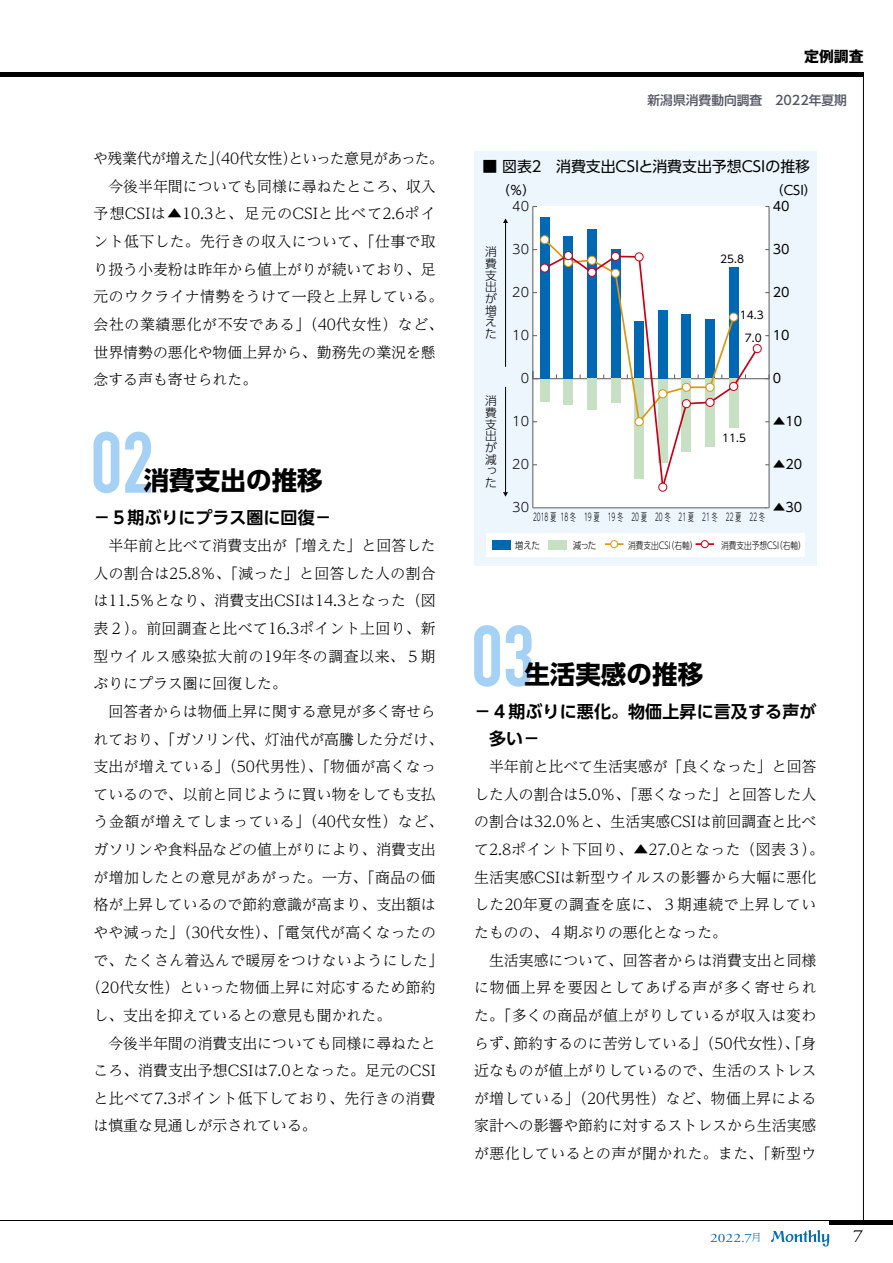
<style>
.page{position:relative;width:893px;height:1263px;background:#fff}
.page>*{position:absolute;margin:0;border:0;box-sizing:border-box;transform-origin:0 0}
.t1{font:700 25.5px "UD Shin Go Pr 6 N";color:#000}
.t2{font:700 16.95px/27.6px "UD Shin Go Pr 6 N De";letter-spacing:.005em;color:#000}
.t3{font:16.95px "Adobe Garamond Pro";color:#000;scale:1.2 1}
.t4{font:300 14.85px/27.6px "UD Reimin Pr 6 N";color:#000}
.t5{font:300 14.85px "UD Reimin Pr 6 N";letter-spacing:.025em;color:#000}
.t6{font:300 14.85px "UD Reimin Pr 6 N";letter-spacing:.045em;color:#000}
.t7{font:300 14.85px "UD Reimin Pr 6 N";letter-spacing:.02em;color:#000}
.t8{font:14.85px "UD Shin Go Pr 6 N";color:#000}
.t9{font:300 14.85px "UD Reimin Pr 6 N";letter-spacing:.03em;color:#000}
.t10{font:700 14.85px "Gothic MB101 Pro";color:#000}
.t11{font:12.75px "UD Shin Go Pr 6 N";color:#000}
.t12{font:500 12.75px "UD Shin Go Pro";color:#545665}
.t13{font:300 12.75px "UD Shin M Go Pr 6 N";color:#000}
.t14{font:12.75px "Adobe Garamond Pro";color:#006eb8;scale:1.2 1}
.t15{font:300 11.7px/11.7px "UD Shin Go Pr 6 N";color:#000;text-align:justify}
.t16{font:300 10.65px "UD Shin M Go Pr 6 N";color:#000;scale:.55 1}
.t17{font:10.65px/23px "UD Shin Go Pr 6 N";color:#000;text-align:center}
.t18{font:300 9.6px "UD Shin Go Pr 6 N";color:#000;scale:.8 1}
.t19{font:300 9.6px "UD Shin Go Pr 6 N";color:#000;scale:.9 1}
.s1{font-family:"UD Reimin Pro";font-weight:300;font-size:10.35px}
</style>
<div class="page">
<svg style="left:94px;top:432px;width:57px;height:61px"></svg>
<svg style="left:474px;top:625px;width:58px;height:62px"></svg>
<div style="left:474px;top:151px;width:342px;height:415px;background:#edf6fd"></div>
<div style="left:533px;top:206px;width:236px;height:302px;background:#fff"></div>
<hr style="left:532px;top:207px;width:1px;height:301px;background:#656464">
<hr style="left:533px;top:507px;width:233px;height:1px;background:#656464">
<div style="left:540px;top:217px;width:9px;height:162px;background:#0068b3"></div>
<div style="left:587px;top:229px;width:10px;height:150px;background:#0068b3"></div>
<hr style="left:768px;top:207px;width:2px;height:301px;background:#656464">
<div style="left:540px;top:235px;width:9px;height:9px;border:1px solid #dd960f;border-radius:50%"></div>
<svg style="left:532px;top:237px;width:238px;height:252px"></svg>
<div style="left:541px;top:264px;width:8px;height:8px;background:#fff;border-radius:50%"></div>
<div style="left:540px;top:264px;width:9px;height:9px;border:1px solid #c50018;border-radius:50%"></div>
<div style="left:564px;top:252px;width:8px;height:8px;background:#fff;border-radius:50%"></div>
<div style="left:564px;top:251px;width:9px;height:9px;border:1px solid #c50018;border-radius:50%"></div>
<div style="left:588px;top:268px;width:8px;height:8px;background:#fff;border-radius:50%"></div>
<div style="left:587px;top:268px;width:9px;height:9px;border:1px solid #c50018;border-radius:50%"></div>
<div style="left:611px;top:252px;width:9px;height:8px;background:#fff;border-radius:50%"></div>
<div style="left:611px;top:252px;width:9px;height:9px;border:1px solid #c50018;border-radius:50%"></div>
<div style="left:635px;top:253px;width:8px;height:8px;background:#fff;border-radius:50%"></div>
<div style="left:635px;top:252px;width:9px;height:9px;border:1px solid #c50018;border-radius:50%"></div>
<div style="left:659px;top:483px;width:8px;height:8px;background:#fff;border-radius:50%"></div>
<div style="left:658px;top:483px;width:9px;height:9px;border:1px solid #c50018;border-radius:50%"></div>
<div style="left:682px;top:400px;width:8px;height:8px;background:#fff;border-radius:50%"></div>
<div style="left:682px;top:399px;width:9px;height:9px;border:1px solid #c50018;border-radius:50%"></div>
<div style="left:706px;top:398px;width:8px;height:8px;background:#fff;border-radius:50%"></div>
<div style="left:705px;top:398px;width:9px;height:9px;border:1px solid #c50018;border-radius:50%"></div>
<div style="left:730px;top:382px;width:8px;height:8px;background:#fff;border-radius:50%"></div>
<div style="left:729px;top:382px;width:9px;height:9px;border:1px solid #c50018;border-radius:50%"></div>
<div style="left:753px;top:344px;width:8px;height:9px;background:#fff;border-radius:50%"></div>
<div style="left:753px;top:344px;width:9px;height:9px;border:1px solid #c50018;border-radius:50%"></div>
<div style="left:486px;top:533px;width:319px;height:23px;background:#fff"></div>
<div style="left:492px;top:540px;width:18px;height:9px;background:#0068b3"></div>
<div style="left:548px;top:540px;width:19px;height:9px;background:#c7dfc2"></div>
<svg style="left:605px;top:543px;width:18px;height:2px"></svg>
<div style="left:610px;top:540px;width:8px;height:8px;background:#fff;border:1px solid #dd960f;border-radius:50%"></div>
<svg style="left:696px;top:543px;width:18px;height:2px"></svg>
<div style="left:701px;top:540px;width:8px;height:8px;background:#fff;border:1px solid #c50018;border-radius:50%"></div>
<hr style="left:505px;top:222px;width:1px;height:145px;background:#000">
<svg style="left:503px;top:219px;width:5px;height:4px"></svg>
<hr style="left:505px;top:387px;width:1px;height:106px;background:#000">
<svg style="left:503px;top:492px;width:5px;height:5px"></svg>
<hr style="left:863px;top:72px;width:1px;height:1148px;background:#000">
<div style="left:0;top:72px;width:863px;height:5px;background:#000"></div>
<div style="left:829px;top:1220px;width:64px;height:5px;background:#000"></div>
<hr style="left:0;top:1220px;width:893px;height:1px;background:#000">
<svg style="left:771px;top:1230px;width:58px;height:16px"></svg>
<p class="t4" style="left:93px;top:144px;width:352px">や残業代が増えた」（40代女性）といった意見があった。　今後半年間についても同様に尋ねたところ、収入予想CSIは▲10.3と、足元のCSIと比べて2.6ポイント低下した。先行きの収入について、「仕事で取り扱う小麦粉は昨年から値上がりが続いており、足元のウクライナ情勢をうけて一段と上昇している。会社の業績悪化が不安である」（40代女性）など、世界情勢の悪化や物価上昇から、勤務先の業況を懸念する声も寄せられた。</p>
<h1 class="t1" style="left:144px;top:460px;width:180px">消費支出の推移</h1>
<p class="t2" style="left:94px;top:503px;width:240px">－５期ぶりにプラス圏に回復－</p>
<p class="t4" style="left:94px;top:531px;width:344px">　半年前と比べて消費支出が「増えた」と回答した</p>
<p class="t7" style="left:94px;top:561px;width:344px">人の割合は25.8％、「減った」と回答した人の割合</p>
<p class="t4" style="left:94px;top:586px;width:344px">は11.5％となり、消費支出CSIは14.3となった（図</p>
<p class="t5" style="left:94px;top:616px;width:344px">表２）。前回調査と比べて16.3ポイント上回り、新</p>
<p class="t6" style="left:94px;top:644px;width:344px">型ウイルス感染拡大前の19年冬の調査以来、５期</p>
<p class="t4" style="left:94px;top:669px;width:195px">ぶりにプラス圏に回復した。</p>
<p class="t4" style="left:94px;top:697px;width:344px">　回答者からは物価上昇に関する意見が多く寄せら</p>
<p class="t4" style="left:94px;top:724px;width:351px">れており、「ガソリン代、灯油代が高騰した分だけ、</p>
<p class="t4" style="left:94px;top:752px;width:344px">支出が増えている」（50代男性）、「物価が高くなっ</p>
<p class="t4" style="left:94px;top:780px;width:344px">ているので、以前と同じように買い物をしても支払</p>
<p class="t6" style="left:94px;top:810px;width:351px">う金額が増えてしまっている」（40代女性）など、</p>
<p class="t4" style="left:94px;top:835px;width:344px">ガソリンや食料品などの値上がりにより、消費支出</p>
<p class="t5" style="left:94px;top:865px;width:344px">が増加したとの意見があがった。一方、「商品の価</p>
<p class="t4" style="left:94px;top:890px;width:344px">格が上昇しているので節約意識が高まり、支出額は</p>
<p class="t4" style="left:94px;top:918px;width:344px">やや減った」（30代女性）、「電気代が高くなったの</p>
<p class="t5" style="left:94px;top:948px;width:351px">で、たくさん着込んで暖房をつけないようにした」</p>
<p class="t4" style="left:86px;top:973px;width:351px">（20代女性）といった物価上昇に対応するため節約</p>
<p class="t4" style="left:94px;top:1001px;width:299px">し、支出を抑えているとの意見も聞かれた。</p>
<p class="t4" style="left:94px;top:1028px;width:344px">　今後半年間の消費支出についても同様に尋ねたと</p>
<p class="t4" style="left:94px;top:1056px;width:344px">ころ、消費支出予想CSIは7.0となった。足元のCSI</p>
<p class="t9" style="left:94px;top:1086px;width:344px">と比べて7.3ポイント低下しており、先行きの消費</p>
<p class="t4" style="left:94px;top:1111px;width:225px">は慎重な見通しが示されている。</p>
<p class="t10" style="left:804px;top:44px;width:61px">定例調査</p>
<p class="t12" style="left:647px;top:90px;width:201px">新潟県消費動向調査　2022年夏期</p>
<p class="t8" style="left:482px;top:154px;width:329px">■ 図表２　消費支出CSIと消費支出予想CSIの推移</p>
<p class="t11" style="left:497px;top:180px;width:40px">（％）</p>
<p class="t13" style="left:512px;top:195px;width:18px">40</p>
<p class="t11" style="left:771px;top:180px;width:47px">（CSI）</p>
<p class="t11" style="left:773px;top:196px;width:18px">40</p>
<p class="t15" style="left:485px;top:245px;width:13px">消費支出が増えた</p>
<p class="t15" style="left:485px;top:394px;width:13px">消費支出が減った</p>
<p class="t13" style="left:512px;top:238px;width:18px">30</p>
<p class="t17" style="left:720px;top:247px;width:25px">25.8</p>
<p class="t11" style="left:773px;top:239px;width:18px">30</p>
<p class="t13" style="left:512px;top:282px;width:18px">20</p>
<p class="t11" style="left:773px;top:282px;width:18px">20</p>
<p class="t13" style="left:512px;top:325px;width:18px">10</p>
<p class="t17" style="left:740px;top:303px;width:25px">14.3<br>7.0</p>
<p class="t11" style="left:773px;top:325px;width:18px">10</p>
<p class="t13" style="left:521px;top:368px;width:10px">0</p>
<p class="t11" style="left:773px;top:368px;width:10px">0</p>
<p class="t13" style="left:512px;top:411px;width:18px">10</p>
<p class="t11" style="left:773px;top:411px;width:31px">▲10</p>
<p class="t17" style="left:722px;top:426px;width:25px">11.5</p>
<p class="t13" style="left:512px;top:454px;width:18px">20</p>
<p class="t11" style="left:773px;top:454px;width:31px">▲20</p>
<p class="t13" style="left:512px;top:497px;width:18px">30</p>
<p class="t16" style="left:533px;top:508px;width:423px">2018 夏 18 冬 19 夏 19 冬 20 夏 20 冬 21 夏 21 冬 22 夏 22 冬</p>
<p class="t11" style="left:773px;top:497px;width:31px">▲30</p>
<p class="t19" style="left:515px;top:537px;width:29px">増えた</p>
<p class="t19" style="left:573px;top:537px;width:28px">減った</p>
<p class="t18" style="left:628px;top:537px;width:88px">消費支出CSI（右軸）</p>
<p class="t18" style="left:721px;top:537px;width:107px">消費支出予想CSI（右軸）</p>
<h1 class="t1" style="left:524px;top:653px;width:180px">生活実感の推移</h1>
<p class="t2" style="left:489px;top:697px;width:329px;text-indent:-15px">－４期ぶりに悪化。物価上昇に言及する声が多い－</p>
<p class="t4" style="left:474px;top:752px;width:351px">　半年前と比べて生活実感が「良くなった」と回答した人の割合は5.0％、「悪くなった」と回答した人の割合は32.0％と、生活実感CSIは前回調査と比べて2.8ポイント下回り、▲27.0となった（図表３）。生活実感CSIは新型ウイルスの影響から大幅に悪化した20年夏の調査を底に、３期連続で上昇していたものの、４期ぶりの悪化となった。<br>　生活実感について、回答者からは消費支出と同様に物価上昇を要因としてあげる声が多く寄せられた。「多くの商品が値上がりしているが収入は変わらず、節約するのに苦労している」（50代女性）、「身近なものが値上がりしているので、生活のストレスが増している」（20代男性）など、物価上昇による家計への影響や節約に対するストレスから生活実感が悪化しているとの声が聞かれた。また、「新型ウ</p>
<p class="t14" style="left:710px;top:1230px;width:44px">2022.7<span class="s1">月</span></p>
<p class="t3" style="left:853px;top:1225px;width:10px">7</p>
</div>
